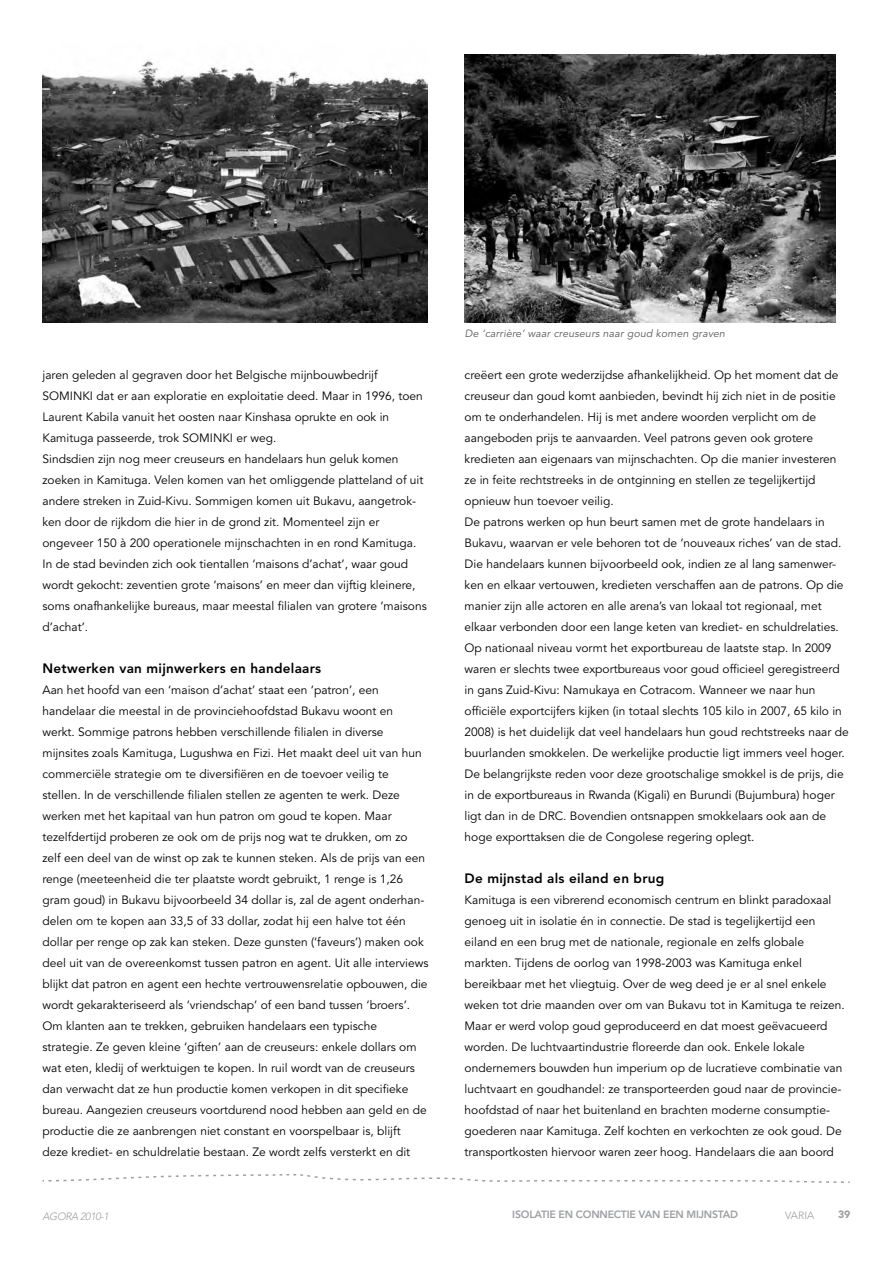
<style>
.page{position:relative;width:893px;height:1263px;background:#fff}
.page>*{position:absolute;margin:0;border:0;box-sizing:border-box;transform-origin:0 0}
.t1{font:800 13.5px "Avenir LT Std";letter-spacing:.02em;color:#000}
.t2{font:12px/21px "Avenir LT Std";color:#000}
.t3{font:italic 10.5px "Avenir LT Std";letter-spacing:.02em;color:#58595b}
.t4{font:800 10.5px "Avenir LT Std";letter-spacing:-.02em;color:#9d9fa2}
.t5{font:italic 300 10.5px "Avenir LT Std";letter-spacing:-.04em;color:#9d9fa2}
.t6{font:300 10.5px "Avenir LT Std";color:#9d9fa2}
.t7{font:900 10.5px "Avenir LT Std";color:#9d9fa2}
</style>
<div class="page">
<svg style="left:42px;top:1174px;width:808px;height:9px"></svg>
<img style="left:43px;top:59px;width:385px;height:263px">
<img style="left:465px;top:54px;width:370px;height:268px">
<p class="t2" style="left:43px;top:364px;width:386px">jaren geleden al gegraven door het Belgische mijnbouwbedrijf SOMINKI dat er aan exploratie en exploitatie deed. Maar in 1996, toen Laurent Kabila vanuit het oosten naar Kinshasa oprukte en ook in Kamituga passeerde, trok SOMINKI er weg.<br>Sindsdien zijn nog meer creuseurs en handelaars hun geluk komen zoeken in Kamituga. Velen komen van het omliggende platteland of uit andere streken in Zuid-Kivu. Sommigen komen uit Bukavu, aangetrok&shy;ken door de rijkdom die hier in de grond zit. Momenteel zijn er ongeveer 150 à 200 operationele mijnschachten in en rond Kamituga.<br>In de stad bevinden zich ook tientallen ‘maisons d’achat’, waar goud wordt gekocht: zeventien grote ‘maisons’ en meer dan vijftig kleinere, soms onafhankelijke bureaus, maar meestal filialen van grotere ‘maisons d’achat’.</p>
<p class="t1" style="left:43px;top:660px;width:280px">Netwerken van mijnwerkers en handelaars</p>
<p class="t2" style="left:43px;top:679px;width:388px">Aan het hoofd van een ‘maison d’achat’ staat een ‘patron’, een handelaar die meestal in de provinciehoofdstad Bukavu woont en werkt. Sommige patrons hebben verschillende filialen in diverse mijnsites zoals Kamituga, Lugushwa en Fizi. Het maakt deel uit van hun commerciële strategie om te diversifiëren en de toevoer veilig te stellen. In de verschillende filialen stellen ze agenten te werk. Deze werken met het kapitaal van hun patron om goud te kopen. Maar tezelfdertijd proberen ze ook om de prijs nog wat te drukken, om zo zelf een deel van de winst op zak te kunnen steken. Als de prijs van een renge (meeteenheid die ter plaatste wordt gebruikt, 1 renge is 1,26 gram goud) in Bukavu bijvoorbeeld 34 dollar is, zal de agent onderhan&shy;delen om te kopen aan 33,5 of 33 dollar, zodat hij een halve tot één dollar per renge op zak kan steken. Deze gunsten (‘faveurs’) maken ook deel uit van de overeenkomst tussen patron en agent. Uit alle interviews blijkt dat patron en agent een hechte vertrouwensrelatie opbouwen, die wordt gekarakteriseerd als ‘vriendschap’ of een band tussen ‘broers’.<br>Om klanten aan te trekken, gebruiken handelaars een typische strategie. Ze geven kleine ‘giften’ aan de creuseurs: enkele dollars om wat eten, kledij of werktuigen te kopen. In ruil wordt van de creuseurs dan verwacht dat ze hun productie komen verkopen in dit specifieke bureau. Aangezien creuseurs voortdurend nood hebben aan geld en de productie die ze aanbrengen niet constant en voorspelbaar is, blijft deze krediet- en schuldrelatie bestaan. Ze wordt zelfs versterkt en dit</p>
<p class="t3" style="left:465px;top:327px;width:262px">De ‘carrière’ waar creuseurs naar goud komen graven</p>
<p class="t2" style="left:465px;top:364px;width:386px">creëert een grote wederzijdse afhankelijkheid. Op het moment dat de creuseur dan goud komt aanbieden, bevindt hij zich niet in de positie om te onderhandelen. Hij is met andere woorden verplicht om de aangeboden prijs te aanvaarden. Veel patrons geven ook grotere kredieten aan eigenaars van mijnschachten. Op die manier investeren ze in feite rechtstreeks in de ontginning en stellen ze tegelijkertijd opnieuw hun toevoer veilig.<br>De patrons werken op hun beurt samen met de grote handelaars in Bukavu, waarvan er vele behoren tot de ‘nouveaux riches’ van de stad.<br>Die handelaars kunnen bijvoorbeeld ook, indien ze al lang samenwer&shy;ken en elkaar vertouwen, kredieten verschaffen aan de patrons. Op die manier zijn alle actoren en alle arena’s van lokaal tot regionaal, met elkaar verbonden door een lange keten van krediet- en schuldrelaties.<br>Op nationaal niveau vormt het exportbureau de laatste stap. In 2009 waren er slechts twee exportbureaus voor goud officieel geregistreerd in gans Zuid-Kivu: Namukaya en Cotracom. Wanneer we naar hun officiële exportcijfers kijken (in totaal slechts 105 kilo in 2007, 65 kilo in 2008) is het duidelijk dat veel handelaars hun goud rechtstreeks naar de buurlanden smokkelen. De werkelijke productie ligt immers veel hoger.<br>De belangrijkste reden voor deze grootschalige smokkel is de prijs, die in de exportbureaus in Rwanda (Kigali) en Burundi (Bujumbura) hoger ligt dan in de DRC. Bovendien ontsnappen smokkelaars ook aan de hoge exporttaksen die de Congolese regering oplegt.</p>
<p class="t1" style="left:465px;top:870px;width:201px">De mijnstad als eiland en brug</p>
<p class="t2" style="left:465px;top:889px;width:382px">Kamituga is een vibrerend economisch centrum en blinkt paradoxaal genoeg uit in isolatie én in connectie. De stad is tegelijkertijd een eiland en een brug met de nationale, regionale en zelfs globale markten. Tijdens de oorlog van 1998-2003 was Kamituga enkel bereikbaar met het vliegtuig. Over de weg deed je er al snel enkele weken tot drie maanden over om van Bukavu tot in Kamituga te reizen.<br>Maar er werd volop goud geproduceerd en dat moest geëvacueerd worden. De luchtvaartindustrie floreerde dan ook. Enkele lokale ondernemers bouwden hun imperium op de lucratieve combinatie van luchtvaart en goudhandel: ze transporteerden goud naar de provincie&shy;hoofdstad of naar het buitenland en brachten moderne consumptie&shy;goederen naar Kamituga. Zelf kochten en verkochten ze ook goud. De transportkosten hiervoor waren zeer hoog. Handelaars die aan boord</p>
<p class="t5" style="left:43px;top:1210px;width:68px">AGORA 2010-1</p>
<p class="t4" style="left:512px;top:1208px;width:227px">ISOLATIE EN CONNECTIE VAN EEN MIJNSTAD</p>
<p class="t6" style="left:785px;top:1209px;width:30px">VARIA</p>
<p class="t7" style="left:838px;top:1208px;width:14px">39</p>
</div>
